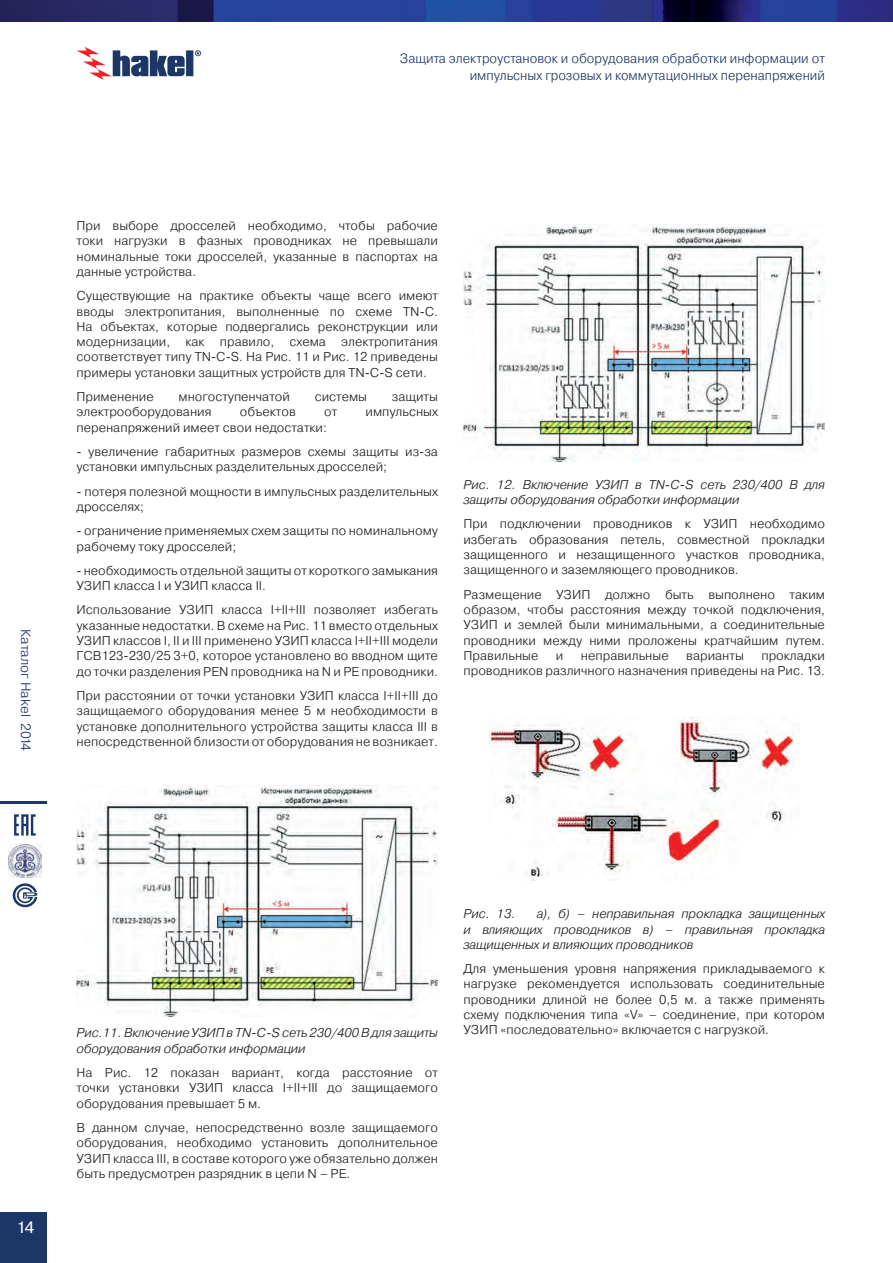
<style>
.page{position:relative;width:893px;height:1263px;background:#fff}
.page>*{position:absolute;margin:0;border:0;box-sizing:border-box;transform-origin:0 0}
.t1{font:16.5px "Pragmatica";color:#fff}
.t2{font:300 13.5px/16.2px "Pragmatica";color:#1d3668;text-align:right;scale:.95 1}
.t3{font:300 13.5px "Pragmatica";color:#1d3668}
.t4{font:300 12.75px/15.3px "Pragmatica";color:#231f20;text-align:justify}
.t5{font:italic 300 12.75px/15.3px "Pragmatica";color:#231f20}
</style>
<div class="page">
<img style="left:0;top:0;width:893px;height:21px">
<svg style="left:77px;top:47px;width:124px;height:33px"></svg>
<hr style="left:0;top:801px;width:47px;height:3px;background:#1d3668">
<div style="left:0;top:1212px;width:47px;height:51px;background:#1d3668"></div>
<svg style="left:13px;top:883px;width:24px;height:24px"></svg>
<svg style="left:14px;top:814px;width:22px;height:22px"></svg>
<img style="left:9px;top:845px;width:33px;height:33px">
<img style="left:489px;top:719px;width:308px;height:162px">
<img style="left:77px;top:786px;width:361px;height:231px">
<img style="left:463px;top:224px;width:362px;height:237px">
<p class="t2" style="left:400px;top:50px;width:449px">Защита электроустановок и оборудования обработки информации от импульсных грозовых и коммутационных перенапряжений</p>
<p class="t3" style="left:34px;top:629px;width:123px;rotate:90deg">Каталог Hakel 2014</p>
<p class="t4" style="left:77px;top:218px;width:363px">При выборе дросселей необходимо, чтобы рабочие токи нагрузки в фазных проводниках не превышали номинальные токи дросселей, указанные в паспортах на данные устройства.</p>
<p class="t4" style="left:77px;top:288px;width:363px">Существующие на практике объекты чаще всего имеют вводы электропитания, выполненные по схеме TN-C.<br>На объектах, которые подвергались реконструкции или модернизации, как правило, схема электропитания соответствует типу TN-C-S. На Рис. 11 и Рис. 12 приведены примеры установки защитных устройств для TN-C-S сети.</p>
<p class="t4" style="left:77px;top:389px;width:79px">Применение</p>
<p class="t4" style="left:179px;top:389px;width:113px">многоступенчатой</p>
<p class="t4" style="left:315px;top:389px;width:54px">системы</p>
<p class="t4" style="left:392px;top:389px;width:48px">защиты</p>
<p class="t4" style="left:77px;top:404px;width:136px">электрооборудования</p>
<p class="t4" style="left:240px;top:404px;width:58px">объектов</p>
<p class="t4" style="left:324px;top:404px;width:15px">от</p>
<p class="t4" style="left:366px;top:404px;width:74px">импульсных</p>
<p class="t4" style="left:77px;top:419px;width:252px">перенапряжений имеет свои недостатки:</p>
<p class="t4" style="left:77px;top:444px;width:363px">- увеличение габаритных размеров схемы защиты из-за установки импульсных разделительных дросселей;</p>
<p class="t4" style="left:77px;top:483px;width:363px">- потеря полезной мощности в импульсных разделительных дросселях;</p>
<p class="t4" style="left:77px;top:523px;width:363px">- ограничение применяемых схем защиты по номинальному рабочему току дросселей;</p>
<p class="t4" style="left:77px;top:562px;width:363px">- необходимость отдельной защиты от короткого замыкания<br>УЗИП класса I и УЗИП класса II.</p>
<p class="t4" style="left:77px;top:602px;width:363px">Использование УЗИП класса I+II+III позволяет избегать указанные недостатки. В схеме на Рис. 11 вместо отдельных УЗИП классов I, II и III применено УЗИП класса I+II+III модели ГСВ123-230/25 3+0, которое установлено во вводном щите до точки разделения PEN проводника на N и PE проводники.</p>
<p class="t4" style="left:77px;top:688px;width:363px">При расстоянии от точки установки УЗИП класса I+II+III до защищаемого оборудования менее 5 м необходимости в установке дополнительного устройства защиты класса III в непосредственной близости от оборудования не возникает.</p>
<p class="t5" style="left:463px;top:476px;width:363px">Рис. 12. Включение УЗИП в TN-С-S сеть 230/400 В для защиты оборудования обработки информации</p>
<p class="t4" style="left:463px;top:516px;width:363px">При подключении проводников к УЗИП необходимо избегать образования петель, совместной прокладки защищенного и незащищенного участков проводника, защищенного и заземляющего проводников.</p>
<p class="t4" style="left:463px;top:586px;width:363px">Размещение УЗИП должно быть выполнено таким образом, чтобы расстояния между точкой подключения, УЗИП и землей были минимальными, а соединительные проводники между ними проложены кратчайшим путем.<br>Правильные</p>
<p class="t4" style="left:463px;top:647px;width:363px;text-align:right">прокладки<br>проводников различного назначения приведены на Рис. 13.</p>
<p class="t4" style="left:556px;top:647px;width:9px">и</p>
<p class="t4" style="left:581px;top:647px;width:89px">неправильные</p>
<p class="t4" style="left:686px;top:647px;width:59px">варианты</p>
<p class="t1" style="left:17px;top:1217px;width:19px">14</p>
<p class="t5" style="left:77px;top:1025px;width:363px">Рис.11. Включение УЗИП в TN-С-S сеть 230/400 В для защиты оборудования обработки информации</p>
<p class="t4" style="left:77px;top:1065px;width:363px">На Рис. 12 показан вариант, когда расстояние от точки установки УЗИП класса I+II+III до защищаемого оборудования превышает 5 м.</p>
<p class="t4" style="left:77px;top:1120px;width:363px">В данном случае, непосредственно возле защищаемого оборудования, необходимо установить дополнительное УЗИП класса III, в составе которого уже обязательно должен быть предусмотрен разрядник в цепи N – PE.</p>
<p class="t5" style="left:463px;top:906px;width:363px;text-align:justify;text-indent:73px">а), б) – неправильная прокладка защищенных и влияющих проводников в) – правильная прокладка защищенных и влияющих проводников</p>
<p class="t4" style="left:463px;top:961px;width:363px">Для уменьшения уровня напряжения прикладываемого к нагрузке рекомендуется использовать соединительные проводники длиной не более 0,5 м. а также применять схему подключения типа «V» – соединение, при котором УЗИП «последовательно» включается с нагрузкой.</p>
<p class="t5" style="left:463px;top:906px;width:54px">Рис. 13.</p>
</div>
